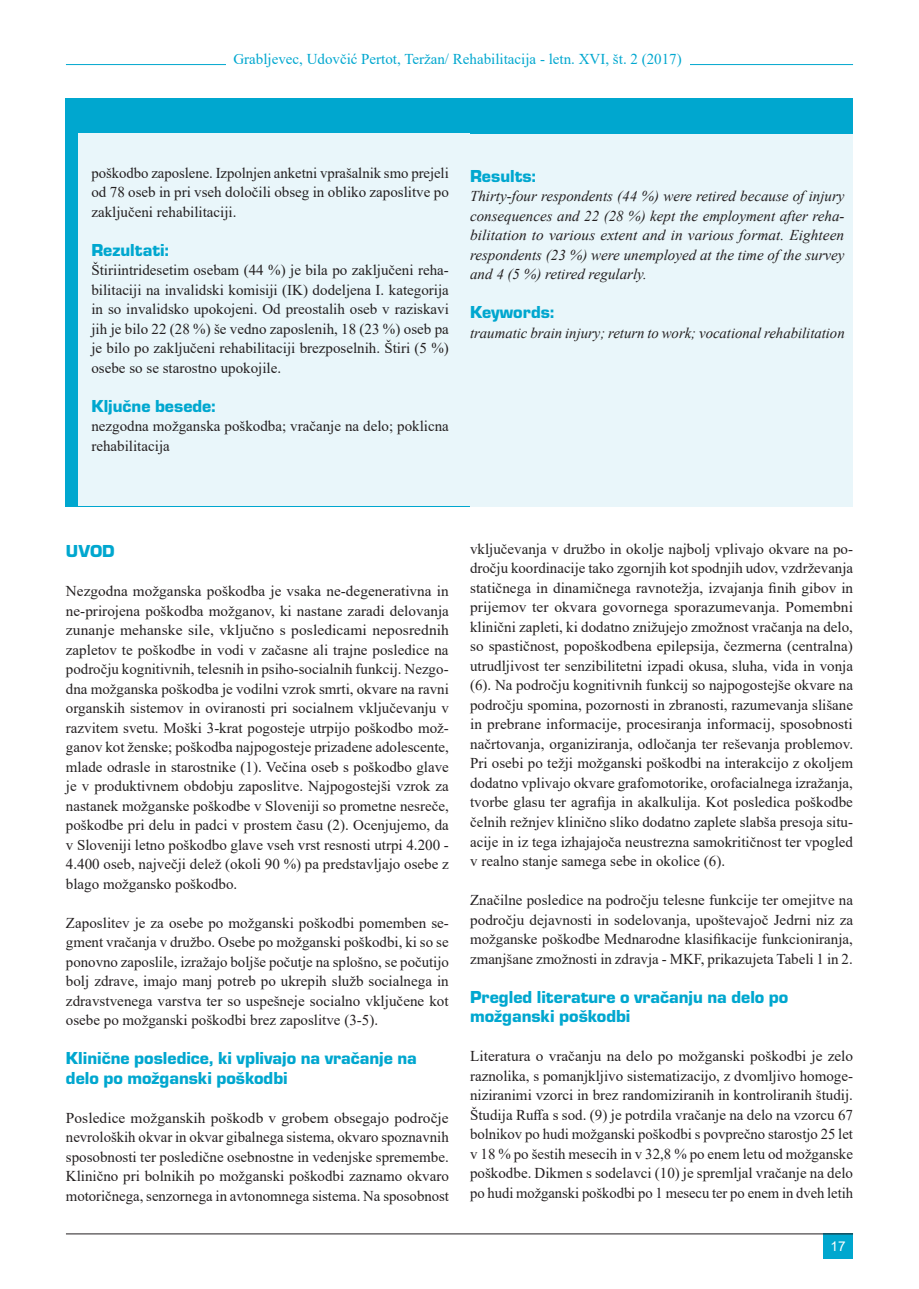
<style>
.page{position:relative;width:919px;height:1289px;background:#fff}
.page>*{position:absolute;margin:0;border:0;box-sizing:border-box;transform-origin:0 0}
.t1{font:18px/19.5px "Eurostile TEE Blac";color:#00a7cf}
.t2{font:15px/19.5px "Times New Roman";color:#231f20;text-align:justify}
.t3{font:italic 15px/19.5px "Times New Roman";color:#231f20;text-align:justify}
.t4{font:15px "Times New Roman";color:#00a7cf}
.t5{font:13.5px "Arial";color:#fff}
</style>
<div class="page">
<div style="left:66px;top:98px;width:787px;height:408px;background:#00a7cf"></div>
<div style="left:470px;top:134px;width:383px;height:372px;background:#e9f6fa"></div>
<div style="left:79px;top:133px;width:391px;height:373px;background:#e9f6fa"></div>
<hr style="left:66px;top:64px;width:787px;height:1px;background:#00a7cf">
<div style="left:226px;top:47px;width:463px;height:21px;background:#fff"></div>
<div style="left:823px;top:1233px;width:30px;height:26px;background:#00a7cf"></div>
<hr style="left:66px;top:1233px;width:787px;height:1px;background:#231f20">
<p class="t4" style="left:233px;top:48px;width:450px">Grabljevec, Udovčić Pertot, Teržan/ Rehabilitacija - letn. XVI, št. 2 (2017)</p>
<p class="t2" style="left:91px;top:162px;width:359px">poškodbo zaposlene. Izpolnjen anketni vprašalnik smo prejeli od 78 oseb in pri vseh določili obseg in obliko zaposlitve po zaključeni rehabilitaciji.</p>
<p class="t1" style="left:91px;top:240px;width:79px">Rezultati:</p>
<p class="t2" style="left:91px;top:260px;width:359px">Štiriintridesetim osebam (44 %) je bila po zaključeni reha&shy;bilitaciji na invalidski komisiji (IK) dodeljena I. kategorija in so invalidsko upokojeni. Od preostalih oseb v raziskavi jih je bilo 22 (28 %) še vedno zaposlenih, 18 (23 %) oseb pa je bilo po zaključeni rehabilitaciji brezposelnih. Štiri (5 %) osebe so se starostno upokojile.</p>
<p class="t1" style="left:91px;top:396px;width:125px">Ključne besede:</p>
<p class="t2" style="left:91px;top:416px;width:359px">nezgodna možganska poškodba; vračanje na delo; poklicna rehabilitacija</p>
<p class="t1" style="left:470px;top:166px;width:67px">Results:</p>
<p class="t3" style="left:470px;top:186px;width:376px">Thirty-four respondents (44 %) were retired because of injury consequences and 22 (28 %) kept the employment after reha&shy;bilitation to various extent and in various format. Eighteen respondents (23 %) were unemployed at the time of the survey and 4 (5 %) retired regularly.</p>
<p class="t1" style="left:470px;top:303px;width:85px">Keywords:</p>
<p class="t3" style="left:470px;top:322px;width:376px">traumatic brain injury; return to work; vocational rehabilitation</p>
<p class="t1" style="left:66px;top:541px;width:50px">UVOD</p>
<p class="t2" style="left:66px;top:580px;width:384px">Nezgodna možganska poškodba je vsaka ne-degenerativna in ne-prirojena poškodba možganov, ki nastane zaradi delovanja zunanje mehanske sile, vključno s posledicami neposrednih zapletov te poškodbe in vodi v začasne ali trajne posledice na področju kognitivnih, telesnih in psiho-socialnih funkcij. Nezgo&shy;dna možganska poškodba je vodilni vzrok smrti, okvare na ravni organskih sistemov in oviranosti pri socialnem vključevanju v razvitem svetu. Moški 3-krat pogosteje utrpijo poškodbo mož&shy;ganov kot ženske; poškodba najpogosteje prizadene adolescente, mlade odrasle in starostnike (1). Večina oseb s poškodbo glave je v produktivnem obdobju zaposlitve. Najpogostejši vzrok za nastanek možganske poškodbe v Sloveniji so prometne nesreče, poškodbe pri delu in padci v prostem času (2). Ocenjujemo, da v Sloveniji letno poškodbo glave vseh vrst resnosti utrpi 4.200 - 4.400 oseb, največji delež (okoli 90 %) pa predstavljajo osebe z blago možgansko poškodbo.</p>
<p class="t2" style="left:66px;top:912px;width:384px">Zaposlitev je za osebe po možganski poškodbi pomemben se&shy;gment vračanja v družbo. Osebe po možganski poškodbi, ki so se ponovno zaposlile, izražajo boljše počutje na splošno, se počutijo bolj zdrave, imajo manj potreb po ukrepih služb socialnega in zdravstvenega varstva ter so uspešneje socialno vključene kot osebe po možganski poškodbi brez zaposlitve (3-5).</p>
<p class="t1" style="left:66px;top:1048px;width:352px">Klinične posledice, ki vplivajo na vračanje na delo po možganski poškodbi</p>
<p class="t2" style="left:66px;top:1107px;width:384px">Posledice možganskih poškodb v grobem obsegajo področje nevroloških okvar in okvar gibalnega sistema, okvaro spoznavnih sposobnosti ter posledične osebnostne in vedenjske spremembe.<br>Klinično pri bolnikih po možganski poškodbi zaznamo okvaro motoričnega, senzornega in avtonomnega sistema. Na sposobnost</p>
<p class="t2" style="left:470px;top:538px;width:384px">vključevanja v družbo in okolje najbolj vplivajo okvare na po&shy;dročju koordinacije tako zgornjih kot spodnjih udov, vzdrževanja statičnega in dinamičnega ravnotežja, izvajanja finih gibov in prijemov ter okvara govornega sporazumevanja. Pomembni klinični zapleti, ki dodatno znižujejo zmožnost vračanja na delo, so spastičnost, popoškodbena epilepsija, čezmerna (centralna) utrudljivost ter senzibilitetni izpadi okusa, sluha, vida in vonja (6). Na področju kognitivnih funkcij so najpogostejše okvare na področju spomina, pozornosti in zbranosti, razumevanja slišane in prebrane informacije, procesiranja informacij, sposobnosti načrtovanja, organiziranja, odločanja ter reševanja problemov.<br>Pri osebi po težji možganski poškodbi na interakcijo z okoljem dodatno vplivajo okvare grafomotorike, orofacialnega izražanja, tvorbe glasu ter agrafija in akalkulija. Kot posledica poškodbe čelnih režnjev klinično sliko dodatno zaplete slabša presoja situ&shy;acije in iz tega izhajajoča neustrezna samokritičnost ter vpogled v realno stanje samega sebe in okolice (6).</p>
<p class="t2" style="left:470px;top:889px;width:384px">Značilne posledice na področju telesne funkcije ter omejitve na področju dejavnosti in sodelovanja, upoštevajoč Jedrni niz za možganske poškodbe Mednarodne klasifikacije funkcioniranja, zmanjšane zmožnosti in zdravja - MKF, prikazujeta Tabeli 1 in 2.</p>
<p class="t1" style="left:470px;top:987px;width:320px">Pregled literature o vračanju na delo po možganski poškodbi</p>
<p class="t2" style="left:470px;top:1045px;width:384px">Literatura o vračanju na delo po možganski poškodbi je zelo raznolika, s pomanjkljivo sistematizacijo, z dvomljivo homoge&shy;niziranimi vzorci in brez randomiziranih in kontroliranih študij.<br>Študija Ruffa s sod. (9) je potrdila vračanje na delo na vzorcu 67 bolnikov po hudi možganski poškodbi s povprečno starostjo 25 let v 18 % po šestih mesecih in v 32,8 % po enem letu od možganske poškodbe. Dikmen s sodelavci (10) je spremljal vračanje na delo po hudi možganski poškodbi po 1 mesecu ter po enem in dveh letih</p>
<p class="t5" style="left:830px;top:1237px;width:17px">17</p>
</div>
